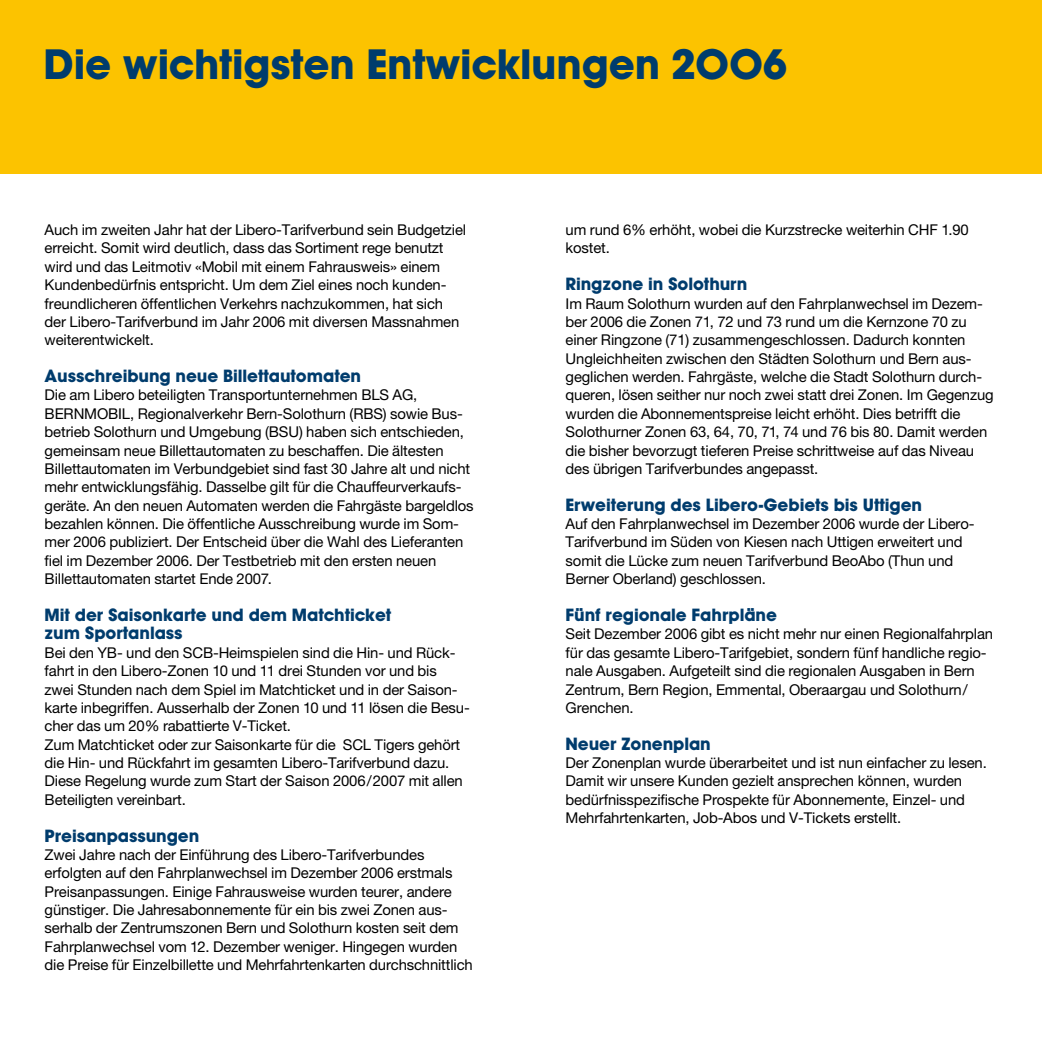
<style>
.page{position:relative;width:1042px;height:1042px;background:#fff}
.page>*{position:absolute;margin:0;border:0;box-sizing:border-box;transform-origin:0 0}
.t1{font:700 42px "Avant Garde BQ";letter-spacing:-.005em;color:#003c6d}
.t2{font:700 17.5px/18.4px "Avant Garde BQ";letter-spacing:-.005em;color:#003c6d}
.t3{font:14.88px/18.4px "Helvetica Neue";letter-spacing:-.01em;color:#000}
</style>
<div class="page">
<div style="left:0;top:0;width:1042px;height:174px;background:#fcc300"></div>
<h1 class="t1" style="left:43px;top:40px;width:745px">Die wichtigsten Entwicklungen 2006</h1>
<p class="t3" style="left:45px;top:220px;width:423px">Auch im zweiten Jahr hat der Libero-Tarifverbund sein Budgetziel erreicht. Somit wird deutlich, dass das Sortiment rege benutzt wird und das Leitmotiv «Mobil mit einem Fahrausweis» einem Kundenbedürfnis entspricht. Um dem Ziel eines noch kunden&shy;freundlicheren öffentlichen Verkehrs nachzukommen, hat sich der Libero-Tarifverbund im Jahr 2006 mit diversen Massnahmen weiterentwickelt.</p>
<p class="t2" style="left:45px;top:367px;width:318px">Ausschreibung neue Billettautomaten</p>
<p class="t3" style="left:45px;top:386px;width:430px">Die am Libero beteiligten Transportunternehmen BLS AG, BERNMOBIL, Regionalverkehr Bern-Solothurn (RBS) sowie Bus&shy;betrieb Solothurn und Umgebung (BSU) haben sich entschieden, gemeinsam neue Billettautomaten zu beschaffen. Die ältesten Billettautomaten im Verbundgebiet sind fast 30 Jahre alt und nicht mehr entwicklungsfähig. Dasselbe gilt für die Chauffeurverkaufs&shy;geräte. An den neuen Automaten werden die Fahrgäste bargeldlos bezahlen können. Die öffentliche Ausschreibung wurde im Som&shy;mer 2006 publiziert. Der Entscheid über die Wahl des Lieferanten fiel im Dezember 2006. Der Testbetrieb mit den ersten neuen Billettautomaten startet Ende 2007.</p>
<p class="t2" style="left:45px;top:606px;width:348px">Mit der Saisonkarte und dem Matchticket zum Sportanlass</p>
<p class="t3" style="left:45px;top:643px;width:427px">Bei den YB- und den SCB-Heimspielen sind die Hin- und Rück&shy;fahrt in den Libero-Zonen 10 und 11 drei Stunden vor und bis zwei Stunden nach dem Spiel im Matchticket und in der Saison&shy;karte inbegriffen. Ausserhalb der Zonen 10 und 11 lösen die Besu&shy;cher das um 20% rabattierte V-Ticket.<br>Zum Matchticket oder zur Saisonkarte für die SCL Tigers gehört die Hin- und Rückfahrt im gesamten Libero-Tarifverbund dazu.<br>Diese Regelung wurde zum Start der Saison 2006/2007 mit allen Beteiligten vereinbart.</p>
<p class="t2" style="left:45px;top:826px;width:156px">Preisanpassungen</p>
<p class="t3" style="left:45px;top:845px;width:430px">Zwei Jahre nach der Einführung des Libero-Tarifverbundes erfolgten auf den Fahrplanwechsel im Dezember 2006 erstmals Preisanpassungen. Einige Fahrausweise wurden teurer, andere günstiger. Die Jahresabonnemente für ein bis zwei Zonen aus&shy;serhalb der Zentrumszonen Bern und Solothurn kosten seit dem Fahrplanwechsel vom 12. Dezember weniger. Hingegen wurden die Preise für Einzelbillette und Mehrfahrtenkarten durchschnittlich</p>
<p class="t3" style="left:566px;top:220px;width:405px">um rund 6% erhöht, wobei die Kurzstrecke weiterhin CHF 1.90 kostet.</p>
<p class="t2" style="left:566px;top:275px;width:183px">Ringzone in Solothurn</p>
<p class="t3" style="left:566px;top:294px;width:429px">Im Raum Solothurn wurden auf den Fahrplanwechsel im Dezem&shy;ber 2006 die Zonen 71, 72 und 73 rund um die Kernzone 70 zu einer Ringzone (71) zusammengeschlossen. Dadurch konnten Ungleichheiten zwischen den Städten Solothurn und Bern aus&shy;geglichen werden. Fahrgäste, welche die Stadt Solothurn durch&shy;queren, lösen seither nur noch zwei statt drei Zonen. Im Gegenzug wurden die Abonnementspreise leicht erhöht. Dies betrifft die Solothurner Zonen 63, 64, 70, 71, 74 und 76 bis 80. Damit werden die bisher bevorzugt tieferen Preise schrittweise auf das Niveau des übrigen Tarifverbundes angepasst.</p>
<p class="t2" style="left:566px;top:496px;width:358px">Erweiterung des Libero-Gebiets bis Uttigen</p>
<p class="t3" style="left:566px;top:514px;width:410px">Auf den Fahrplanwechsel im Dezember 2006 wurde der Libero-Tarifverbund im Süden von Kiesen nach Uttigen erweitert und somit die Lücke zum neuen Tarifverbund BeoAbo (Thun und Berner Oberland) geschlossen.</p>
<p class="t2" style="left:566px;top:606px;width:213px">Fünf regionale Fahrpläne</p>
<p class="t3" style="left:566px;top:625px;width:429px">Seit Dezember 2006 gibt es nicht mehr nur einen Regionalfahrplan für das gesamte Libero-Tarifgebiet, sondern fünf handliche regio&shy;nale Ausgaben. Aufgeteilt sind die regionalen Ausgaben in Bern Zentrum, Bern Region, Emmental, Oberaargau und Solothurn/ Grenchen.</p>
<p class="t2" style="left:566px;top:734px;width:147px">Neuer Zonenplan</p>
<p class="t3" style="left:566px;top:753px;width:423px">Der Zonenplan wurde überarbeitet und ist nun einfacher zu lesen.<br>Damit wir unsere Kunden gezielt ansprechen können, wurden bedürfnisspezifische Prospekte für Abonnemente, Einzel- und Mehrfahrtenkarten, Job-Abos und V-Tickets erstellt.</p>
</div>
